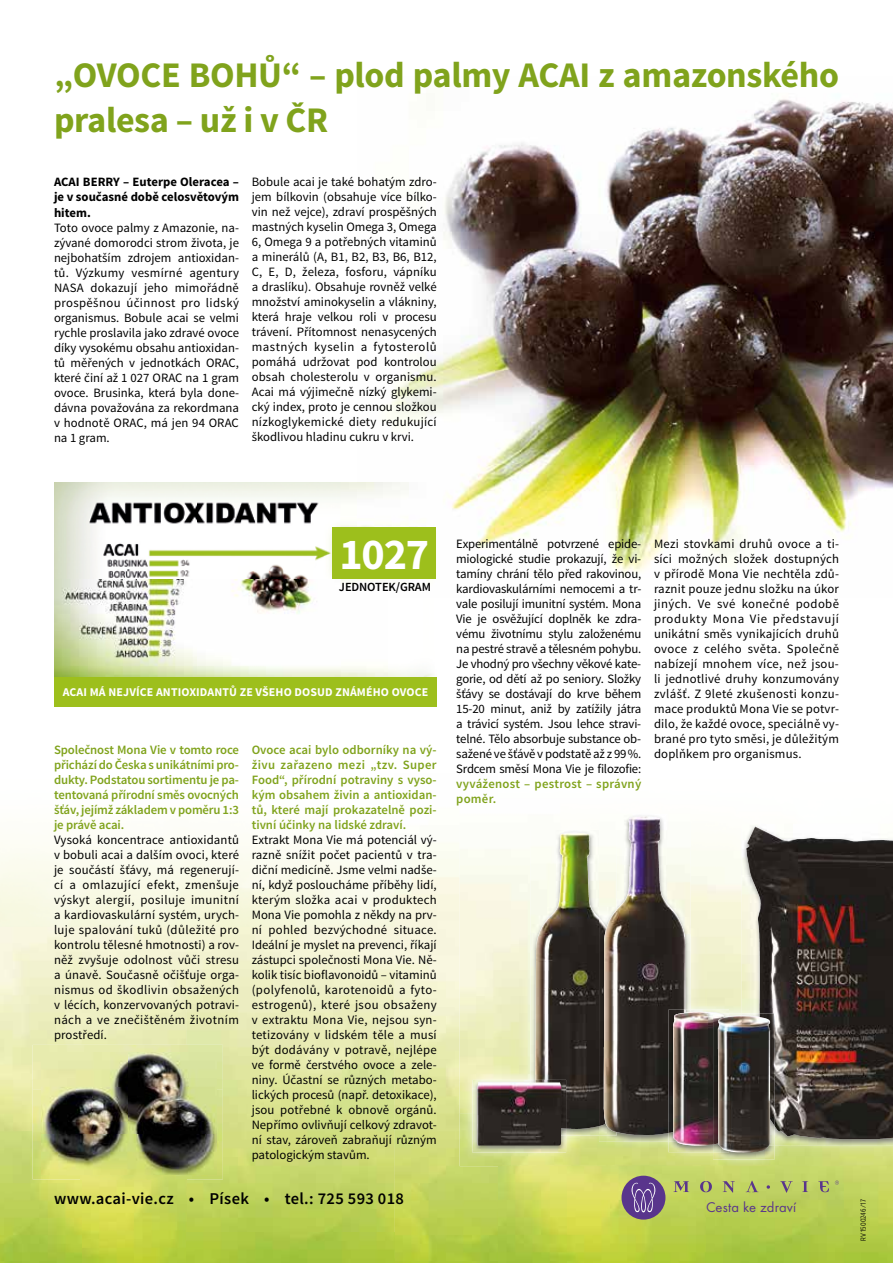
<style>
.page{position:relative;width:893px;height:1263px;background:#fff}
.page>*{position:absolute;margin:0;border:0;box-sizing:border-box;transform-origin:0 0}
.t1{font:700 44.1px "Source Sans Pro";color:#fff}
.t2{font:700 36px/45px "Source Sans Pro";letter-spacing:-.01em;color:#80a31c}
.t3{font:600 16.5px "Source Sans Pro";letter-spacing:.02em;color:#000}
.t4{font:14.7px "Futura TOT";letter-spacing:.01em;color:#59358c}
.t5{font:12.75px/15px "Source Sans Pro";color:#000;text-align:justify}
.t6{font:600 12.75px/15px "Source Sans Pro";color:#80a31c;text-align:justify}
.t7{font:700 12.75px/15px "Source Sans Pro";color:#000}
.t8{font:600 12.75px/15px "Source Sans Pro";letter-spacing:.02em;color:#80a31c}
.t9{font:600 12.45px "Source Sans Pro";letter-spacing:-.01em;color:#000}
.t10{font:700 11.85px "Source Sans Pro";letter-spacing:.01em;color:#fff}
.t11{font:7.5px "Prelo Condensed";letter-spacing:.03em;color:#000}
</style>
<div class="page">
<img style="left:394px;top:826px;width:104px;height:437px">
<img style="left:0;top:1080px;width:82px;height:183px">
<img style="left:187px;top:1080px;width:208px;height:183px">
<img style="left:82px;top:1179px;width:105px;height:84px">
<img style="left:498px;top:1166px;width:395px;height:97px">
<img style="left:391px;top:99px;width:502px;height:478px">
<div style="left:621px;top:1176px;width:44px;height:43px;background:#59358c;border-radius:50%"></div>
<svg style="left:632px;top:1183px;width:23px;height:29px"></svg>
<svg style="left:673px;top:1181px;width:16px;height:11px"></svg>
<svg style="left:700px;top:1181px;width:12px;height:11px"></svg>
<svg style="left:723px;top:1181px;width:12px;height:12px"></svg>
<svg style="left:767px;top:1185px;width:3px;height:4px"></svg>
<svg style="left:780px;top:1181px;width:13px;height:12px"></svg>
<svg style="left:802px;top:1181px;width:6px;height:11px"></svg>
<svg style="left:818px;top:1181px;width:11px;height:11px"></svg>
<svg style="left:746px;top:1180px;width:12px;height:12px"></svg>
<svg style="left:835px;top:1180px;width:4px;height:5px"></svg>
<img style="left:54px;top:482px;width:334px;height:195px">
<img style="left:357px;top:482px;width:79px;height:115px">
<div style="left:54px;top:677px;width:382px;height:30px;background:#9dbf1c"></div>
<div style="left:333px;top:527px;width:103px;height:51px;background:#9dbf1c"></div>
<img style="left:460px;top:826px;width:17px;height:287px">
<img style="left:460px;top:1113px;width:433px;height:53px">
<img style="left:770px;top:843px;width:123px;height:283px">
<img style="left:770px;top:843px;width:79px;height:35px">
<img style="left:775px;top:1126px;width:118px;height:20px">
<img style="left:770px;top:833px;width:123px;height:10px">
<img style="left:713px;top:1146px;width:62px;height:13px">
<img style="left:770px;top:1126px;width:5px;height:20px">
<img style="left:770px;top:1013px;width:5px;height:113px">
<img style="left:477px;top:816px;width:293px;height:336px">
<img style="left:713px;top:1013px;width:11px;height:131px">
<img style="left:718px;top:1016px;width:52px;height:136px">
<img style="left:472px;top:1080px;width:94px;height:72px">
<img style="left:530px;top:1080px;width:36px;height:56px">
<img style="left:535px;top:1080px;width:31px;height:48px">
<img style="left:477px;top:1082px;width:84px;height:64px">
<img style="left:33px;top:1045px;width:190px;height:44px">
<img style="left:33px;top:1089px;width:47px;height:90px">
<img style="left:175px;top:1089px;width:48px;height:90px">
<img style="left:80px;top:1175px;width:95px;height:4px">
<img style="left:41px;top:1053px;width:175px;height:122px">
<h2 class="t2" style="left:54px;top:53px;width:786px">„OVOCE BOHŮ“ – plod palmy ACAI z amazonského pralesa – už i v ČR</h2>
<p class="t7" style="left:54px;top:174px;width:187px">ACAI BERRY – Euterpe Oleracea – je v současné době celosvětovým</p>
<p class="t7" style="left:54px;top:206px;width:38px">hitem.</p>
<p class="t5" style="left:54px;top:221px;width:187px">Toto ovoce palmy z Amazonie, na&shy;zývané domorodci strom života, je nejbohatším zdrojem antioxidan&shy;tů. Výzkumy vesmírné agentury NASA dokazují jeho mimořádně prospěšnou účinnost pro lidský organismus. Bobule acai se velmi rychle proslavila jako zdravé ovoce díky vysokému obsahu antioxidan&shy;tů měřených v jednotkách ORAC, které činí až 1 027 ORAC na 1 gram ovoce. Brusinka, která byla done&shy;dávna považována za rekordmana v hodnotě ORAC, má jen 94 ORAC na 1 gram.</p>
<p class="t5" style="left:252px;top:174px;width:187px">Bobule acai je také bohatým zdro&shy;jem bílkovin (obsahuje více bílko&shy;vin než vejce), zdraví prospěšných mastných kyselin Omega 3, Omega 6, Omega 9 a potřebných vitaminů a minerálů (A, B1‚ B2, B3, B6, B12, C, E, D, železa, fosforu, vápníku a draslíku). Obsahuje rovněž velké množství aminokyselin a vlákniny, která hraje velkou roli v procesu trávení. Přítomnost nenasycených mastných kyselin a fytosterolů pomáhá udržovat pod kontrolou obsah cholesterolu v organismu.<br>Acai má výjimečně nízký glykemi&shy;cký index, proto je cennou složkou nízkoglykemické diety redukující škodlivou hladinu cukru v krvi.</p>
<h1 class="t1" style="left:339px;top:526px;width:91px">1027</h1>
<p class="t9" style="left:339px;top:579px;width:94px">JEDNOTEK/GRAM</p>
<p class="t10" style="left:63px;top:685px;width:367px">ACAI MÁ NEJVÍCE ANTIOXIDANTŮ ZE VŠEHO DOSUD ZNÁMÉHO OVOCE</p>
<p class="t6" style="left:54px;top:743px;width:187px">Společnost Mona Vie v tomto roce přichází do Česka s unikátními pro&shy;dukty. Podstatou sortimentu je pa&shy;tentovaná přírodní směs ovocných šťáv, jejímž základem v poměru 1:3 je právě acai.</p>
<p class="t5" style="left:54px;top:833px;width:187px">Vysoká koncentrace antioxidantů v bobuli acai a dalším ovoci, které je součástí šťávy, má regenerují&shy;cí a omlazující efekt, zmenšuje výskyt alergií, posiluje imunitní a kardiovaskulární systém, urych&shy;luje spalování tuků (důležité pro kontrolu tělesné hmotnosti) a rov&shy;něž zvyšuje odolnost vůči stresu a únavě. Současně očišťuje orga&shy;nismus od škodlivin obsažených v lécích, konzervovaných potravi&shy;nách a ve znečištěném životním prostředí.</p>
<p class="t6" style="left:252px;top:743px;width:187px">Ovoce acai bylo odborníky na vý&shy;živu zařazeno mezi „tzv. Super Food“, přírodní potraviny s vyso&shy;kým obsahem živin a antioxidan&shy;tů, které mají prokazatelně pozi&shy;tivní účinky na lidské zdraví.</p>
<p class="t5" style="left:252px;top:833px;width:187px">Extrakt Mona Vie má potenciál vý&shy;razně snížit počet pacientů v tra&shy;diční medicíně. Jsme velmi nadše&shy;ní, když posloucháme příběhy lidí, kterým složka acai v produktech Mona Vie pomohla z někdy na prv&shy;ní pohled bezvýchodné situace.<br>Ideální je myslet na prevenci, říkají zástupci společnosti Mona Vie. Ně&shy;kolik tisíc bioflavonoidů – vitaminů (polyfenolů, karotenoidů a fyto&shy;estrogenů), které jsou obsaženy v extraktu Mona Vie, nejsou syn&shy;tetizovány v lidském těle a musí být dodávány v potravě, nejlépe ve formě čerstvého ovoce a zele&shy;niny. Účastní se různých metabo&shy;lických procesů (např. detoxikace), jsou potřebné k obnově orgánů.<br>Nepřímo ovlivňují celkový zdravot&shy;ní stav, zároveň zabraňují různým patologickým stavům.</p>
<p class="t3" style="left:54px;top:1188px;width:351px">www.acai-vie.cz • Písek • tel.: 725 593 018</p>
<p class="t5" style="left:456px;top:536px;width:187px">Experimentálně potvrzené epide&shy;miologické studie prokazují, že vi&shy;tamíny chrání tělo před rakovinou, kardiovaskulárními nemocemi a tr&shy;vale posilují imunitní systém. Mona Vie je osvěžující doplněk ke zdra&shy;vému životnímu stylu založenému na pestré stravě a tělesném pohybu.<br>Je vhodný pro všechny věkové kate&shy;gorie, od dětí až po seniory. Složky šťávy se dostávají do krve během 15-20 minut, aniž by zatížily játra a trávicí systém. Jsou lehce stravi&shy;telné. Tělo absorbuje substance ob&shy;sažené ve šťávě v podstatě až z 99 %.<br>Srdcem směsí Mona Vie je filozofie:</p>
<p class="t8" style="left:456px;top:776px;width:187px">vyváženost – pestrost – správný poměr.</p>
<p class="t5" style="left:654px;top:536px;width:187px">Mezi stovkami druhů ovoce a ti&shy;síci možných složek dostupných v přírodě Mona Vie nechtěla zdů&shy;raznit pouze jednu složku na úkor jiných. Ve své konečné podobě produkty Mona Vie představují unikátní směs vynikajících druhů ovoce z celého světa. Společně nabízejí mnohem více, než jsou&shy;li jednotlivé druhy konzumovány zvlášť. Z 9leté zkušenosti konzu&shy;mace produktů Mona Vie se potvr&shy;dilo, že každé ovoce, speciálně vy&shy;brané pro tyto směsi, je důležitým doplňkem pro organismus.</p>
<p class="t4" style="left:706px;top:1198px;width:92px">Cesta ke zdraví</p>
<p class="t11" style="left:858px;top:1240px;width:43px;rotate:-90deg">RV1500246/17</p>
</div>
